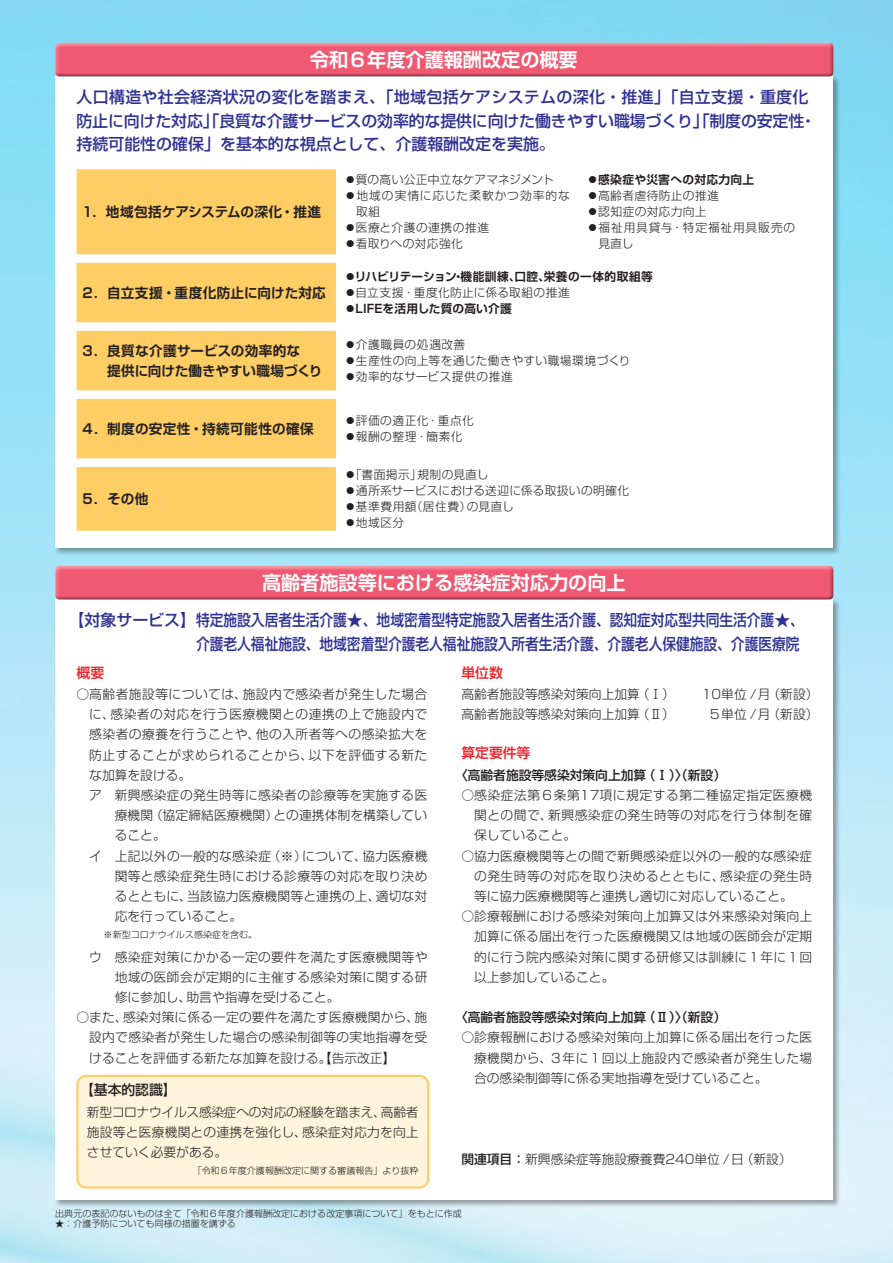
<style>
.page{position:relative;width:893px;height:1263px;background:#fff}
.page>*{position:absolute;margin:0;border:0;box-sizing:border-box;transform-origin:0 0}
.t1{font:700 19.2px "Shin Go Pr 6 N De";color:#fff}
.t2{font:500 15.9px/23.4px "Shin Go Pr 6 N";color:#2e3092}
.t3{font:500 13.8px "Shin Go Pr 6 N";color:#ee1d23}
.t4{font:500 13.8px "Shin Go Pr 6 N";color:#231f20}
.t5{font:700 13.65px/20.2px "Shin Go Pr 6 N De";letter-spacing:.015em;color:#231f20}
.t6{font:300 12.75px/20.2px "Shin Go Pr 6 N";letter-spacing:.02em;color:#231f20;text-align:justify}
.t7{font:300 12.75px "Shin Go Pr 6 N";color:#231f20}
.t8{font:500 12.75px "Shin Go Pr 6 N";color:#231f20}
.t9{font:300 11.7px/15.9px "Shin Go Pr 6 N";letter-spacing:.04em;color:#231f20}
.t10{font:700 11.7px "Shin Go Pr 6 N De";letter-spacing:.025em;color:#231f20}
.t11{font:300 11.7px "Shin Go Pr 6 N";letter-spacing:.005em;color:#231f20}
.t12{font:300 11.7px "Shin Go Pr 6 N";letter-spacing:.085em;color:#231f20}
.t13{font:300 11.7px "Shin Go Pr 6 N";letter-spacing:.075em;color:#231f20}
.t14{font:300 9px "Shin Go Pr 6 N";color:#231f20}
.s1{font-weight:500}
</style>
<div class="page">
<div style="left:54px;top:75px;width:787px;height:481px;background:#231f20;opacity:.4"></div>
<div style="left:55px;top:77px;width:778px;height:471px;background:#fff"></div>
<div style="left:54px;top:598px;width:787px;height:609px;background:#231f20;opacity:.4"></div>
<div style="left:55px;top:600px;width:778px;height:600px;background:#fff"></div>
<div style="left:77px;top:1076px;width:351px;height:111px;background:#fef4dc;border-radius:9px"></div>
<div style="left:76px;top:1075px;width:353px;height:113px;border:2px solid #fecd64;border-radius:9px"></div>
<div style="left:55px;top:42px;width:779px;height:32px;background:#a8cde3"></div>
<div style="left:55px;top:43px;width:779px;height:35px;background:#231f20;opacity:.5"></div>
<svg style="left:77px;top:169px;width:259px;height:362px;background:#fed172"></svg>
<div style="left:55px;top:565px;width:779px;height:32px;background:#bdd8eb"></div>
<div style="left:55px;top:566px;width:779px;height:36px;background:#231f20;opacity:.5"></div>
<h1 class="t1" style="left:310px;top:44px;width:269px">令和６年度介護報酬改定の概要</h1>
<p class="t2" style="left:77px;top:85px;width:741px">人口構造や社会経済状況の変化を踏まえ、「地域包括ケアシステムの深化・推進」「自立支援・重度化防止に向けた対応」「良質な介護サービスの効率的な提供に向けた働きやすい職場づくり」「制度の安定性・持続可能性の確保」を基本的な視点として、介護報酬改定を実施。</p>
<p class="t5" style="left:81px;top:201px;width:242px">１．地域包括ケアシステムの深化・推進</p>
<p class="t5" style="left:81px;top:282px;width:247px">２．自立支援・重度化防止に向けた対応</p>
<p class="t11" style="left:344px;top:170px;width:211px">⃝質の高い公正中立なケアマネジメント</p>
<p class="t12" style="left:344px;top:186px;width:227px">⃝地域の実情に応じた柔軟かつ効率的な</p>
<p class="t9" style="left:356px;top:203px;width:25px">取組</p>
<p class="t9" style="left:344px;top:219px;width:146px">⃝医療と介護の連携の推進</p>
<p class="t9" style="left:344px;top:235px;width:120px">⃝看取りへの対応強化</p>
<p class="t10" style="left:587px;top:170px;width:169px">⃝感染症や災害への対応力向上</p>
<p class="t9" style="left:587px;top:187px;width:134px">⃝高齢者虐待防止の推進</p>
<p class="t9" style="left:587px;top:203px;width:121px">⃝認知症の対応力向上</p>
<p class="t13" style="left:587px;top:218px;width:210px">⃝福祉用具貸与・特定福祉用具販売の</p>
<p class="t9" style="left:598px;top:235px;width:37px">見直し</p>
<p class="t10" style="left:344px;top:267px;width:310px">⃝リハビリテーション・機能訓練、口腔、栄養の一体的取組等</p>
<p class="t9" style="left:344px;top:284px;width:227px">⃝自立支援・重度化防止に係る取組の推進</p>
<p class="t10" style="left:344px;top:299px;width:169px">⃝LIFEを活用した質の高い介護</p>
<p class="t5" style="left:107px;top:340px;width:217px;text-indent:-26px">３．良質な介護サービスの効率的な<br>提供に向けた働きやすい職場づくり</p>
<p class="t9" style="left:344px;top:336px;width:288px">⃝介護職員の処遇改善<br>⃝生産性の向上等を通じた働きやすい職場環境づくり⃝効率的なサービス提供の推進</p>
<p class="t5" style="left:81px;top:418px;width:235px">４．制度の安定性・持続可能性の確保</p>
<p class="t9" style="left:344px;top:412px;width:131px">⃝評価の適正化・重点化⃝報酬の整理・簡素化</p>
<p class="t5" style="left:81px;top:488px;width:69px">５．その他</p>
<p class="t9" style="left:344px;top:466px;width:286px">⃝「書面掲示」規制の見直し<br>⃝通所系サービスにおける送迎に係る取扱いの明確化⃝基準費用額（居住費）の見直し<br>⃝地域区分</p>
<h1 class="t1" style="left:262px;top:567px;width:365px">高齢者施設等における感染症対応力の向上</h1>
<p class="t2" style="left:69px;top:608px;width:737px;text-align:right">【対象サービス】特定施設入居者生活介護★、地域密着型特定施設入居者生活介護、認知症対応型共同生活介護★、介護老人福祉施設、地域密着型介護老人福祉施設入所者生活介護、介護老人保健施設、介護医療院</p>
<p class="t3" style="left:77px;top:661px;width:29px">概要</p>
<p class="t6" style="left:77px;top:683px;width:352px">○高齢者施設等については、施設内で感染者が発生した場合</p>
<p class="t6" style="left:89px;top:703px;width:340px">に、感染者の対応を行う医療機関との連携の上で施設内で</p>
<p class="t6" style="left:89px;top:723px;width:340px">感染者の療養を行うことや、他の入所者等への感染拡大を</p>
<p class="t6" style="left:89px;top:743px;width:340px">防止することが求められることから、以下を評価する新た</p>
<p class="t7" style="left:89px;top:764px;width:104px">な加算を設ける。</p>
<p class="t6" style="left:77px;top:784px;width:352px">　ア　新興感染症の発生時等に感染者の診療等を実施する医</p>
<p class="t6" style="left:115px;top:804px;width:314px">療機関（協定締結医療機関）との連携体制を構築してい</p>
<p class="t6" style="left:115px;top:824px;width:53px">ること。</p>
<p class="t6" style="left:77px;top:844px;width:352px">　イ　上記以外の一般的な感染症（※）について、協力医療機</p>
<p class="t6" style="left:115px;top:865px;width:314px">関等と感染症発生時における診療等の対応を取り決め</p>
<p class="t6" style="left:115px;top:885px;width:314px">るとともに、当該協力医療機関等と連携の上、適切な対</p>
<p class="t7" style="left:115px;top:906px;width:129px">応を行っていること。</p>
<p class="t14" style="left:77px;top:927px;width:182px">　　　※新型コロナウイルス感染症を含む。</p>
<p class="t6" style="left:115px;top:945px;width:314px;text-indent:-38px">　ウ　感染症対策にかかる一定の要件を満たす医療機関等や地域の医師会が定期的に主催する感染対策に関する研修に参加し、助言や指導を受けること。</p>
<p class="t6" style="left:89px;top:1006px;width:340px;text-indent:-13px">○また、感染対策に係る一定の要件を満たす医療機関から、施設内で感染者が発生した場合の感染制御等の実地指導を受けることを評価する新たな加算を設ける。【告示改正】</p>
<p class="t3" style="left:461px;top:661px;width:43px">単位数</p>
<p class="t7" style="left:461px;top:684px;width:215px">高齢者施設等感染対策向上加算（Ⅰ）</p>
<p class="t6" style="left:702px;top:683px;width:118px">10単位 /月（新設）</p>
<p class="t7" style="left:461px;top:704px;width:215px">高齢者施設等感染対策向上加算（Ⅱ）</p>
<p class="t6" style="left:708px;top:703px;width:112px">５単位 /月（新設）</p>
<p class="t3" style="left:461px;top:742px;width:71px">算定要件等</p>
<p class="t8" style="left:455px;top:764px;width:273px">〈高齢者施設等感染対策向上加算（Ⅰ）〉（新設）</p>
<p class="t6" style="left:474px;top:784px;width:340px;text-indent:-13px">○感染症法第６条第17項に規定する第二種協定指定医療機関との間で、新興感染症の発生時等の対応を行う体制を確保していること。</p>
<p class="t6" style="left:474px;top:844px;width:340px;text-indent:-13px">○協力医療機関等との間で新興感染症以外の一般的な感染症の発生時等の対応を取り決めるとともに、感染症の発生時等に協力医療機関等と連携し適切に対応していること。</p>
<p class="t6" style="left:474px;top:905px;width:340px;text-indent:-13px">○診療報酬における感染対策向上加算又は外来感染対策向上加算に係る届出を行った医療機関又は地域の医師会が定期的に行う院内感染対策に関する研修又は訓練に１年に１回以上参加していること。</p>
<p class="t8" style="left:455px;top:1007px;width:273px">〈高齢者施設等感染対策向上加算（Ⅱ）〉（新設）</p>
<p class="t6" style="left:474px;top:1026px;width:340px;text-indent:-13px">○診療報酬における感染対策向上加算に係る届出を行った医療機関から、３年に１回以上施設内で感染者が発生した場合の感染制御等に係る実地指導を受けていること。</p>
<p class="t4" style="left:80px;top:1079px;width:98px">【基本的認識】</p>
<p class="t6" style="left:87px;top:1101px;width:333px">新型コロナウイルス感染症への対応の経験を踏まえ、高齢者施設等と医療機関との連携を強化し、感染症対応力を向上させていく必要がある。</p>
<p class="t14" style="left:193px;top:1163px;width:227px">「令和６年度介護報酬改定に関する審議報告」より抜粋</p>
<p class="t7" style="left:461px;top:1148px;width:332px"><span class="s1">関連項目：</span>新興感染症等施設療養費240単位 /日（新設）</p>
<p class="t14" style="left:55px;top:1206px;width:408px">出典元の表記のないものは全て「令和６年度介護報酬改定における改定事項について」をもとに作成</p>
<p class="t14" style="left:55px;top:1216px;width:182px">★：介護予防についても同様の措置を講ずる</p>
</div>
